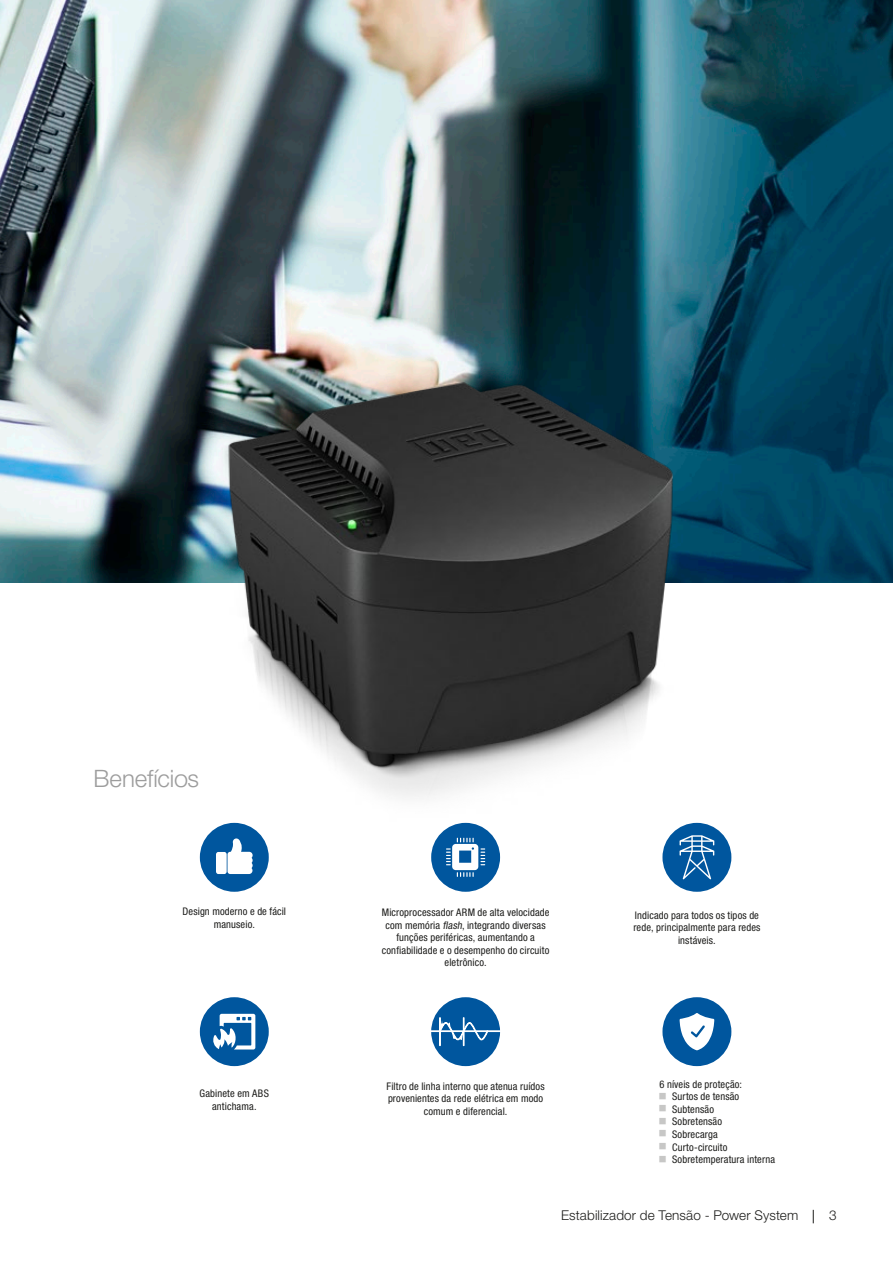
<style>
.page{position:relative;width:893px;height:1263px;background:#fff}
.page>*{position:absolute;margin:0;border:0;box-sizing:border-box;transform-origin:0 0}
.t1{font:300 24px "Helvetica Neue LT Pro";letter-spacing:-.005em;color:#9d9d9d}
.t2{font:300 13.5px "Helvetica Neue LT Pro";letter-spacing:.005em;color:#1d1d1b}
.t3{font:condensed 10.5px/12.6px "Helvetica Neue LT Pro";letter-spacing:.015em;color:#1d1d1b;text-align:center}
.s1{font-style:italic}
</style>
<div class="page">
<svg style="left:813px;top:1210px;width:1px;height:13px"></svg>
<div style="left:200px;top:997px;width:69px;height:69px;background:#00569e;border-radius:50%"></div>
<div style="left:431px;top:823px;width:69px;height:69px;background:#00569e;border-radius:50%"></div>
<img style="left:0;top:0;width:893px;height:583px">
<img style="left:182px;top:313px;width:548px;height:548px">
<svg style="left:446px;top:838px;width:39px;height:39px"></svg>
<svg style="left:213px;top:1014px;width:42px;height:35px"></svg>
<div style="left:200px;top:823px;width:69px;height:69px;background:#00569e;border-radius:50%"></div>
<div style="left:431px;top:997px;width:69px;height:69px;background:#00569e;border-radius:50%"></div>
<div style="left:662px;top:823px;width:69px;height:69px;background:#00569e;border-radius:50%"></div>
<div style="left:216px;top:852px;width:11px;height:22px;background:#fff;border-radius:2px"></div>
<svg style="left:227px;top:838px;width:26px;height:36px"></svg>
<svg style="left:680px;top:835px;width:34px;height:44px"></svg>
<svg style="left:431px;top:1017px;width:70px;height:29px"></svg>
<div style="left:662px;top:997px;width:69px;height:69px;background:#00569e;border-radius:50%"></div>
<svg style="left:680px;top:1013px;width:34px;height:37px"></svg>
<h1 class="t1" style="left:94px;top:763px;width:107px">Benefícios</h1>
<p class="t3" style="left:183px;top:905px;width:105px">Design moderno e de fácil manuseio.</p>
<p class="t3" style="left:200px;top:1087px;width:71px">Gabinete em ABS antichama.</p>
<p class="t3" style="left:382px;top:906px;width:169px">Microprocessador ARM de alta velocidade com memória <span class="s1">flash</span>, integrando diversas funções periféricas, aumentando a confiabilidade e o desempenho do circuito eletrônico.</p>
<p class="t3" style="left:633px;top:908px;width:129px">Indicado para todos os tipos de rede, principalmente para redes instáveis.</p>
<p class="t3" style="left:386px;top:1079px;width:160px">Filtro de linha interno que atenua ruídos provenientes da rede elétrica em modo comum e diferencial.</p>
<p class="t3" style="left:672px;top:1077px;width:104px;text-align:left;text-indent:-12px">6 níveis de proteção:<br>Surtos de tensão<br>Subtensão<br>Sobretensão<br>Sobrecarga<br>Curto-circuito<br>Sobretemperatura interna</p>
<p class="t2" style="left:561px;top:1207px;width:239px">Estabilizador de Tensão - Power System</p>
<p class="t2" style="left:829px;top:1207px;width:9px">3</p>
</div>
